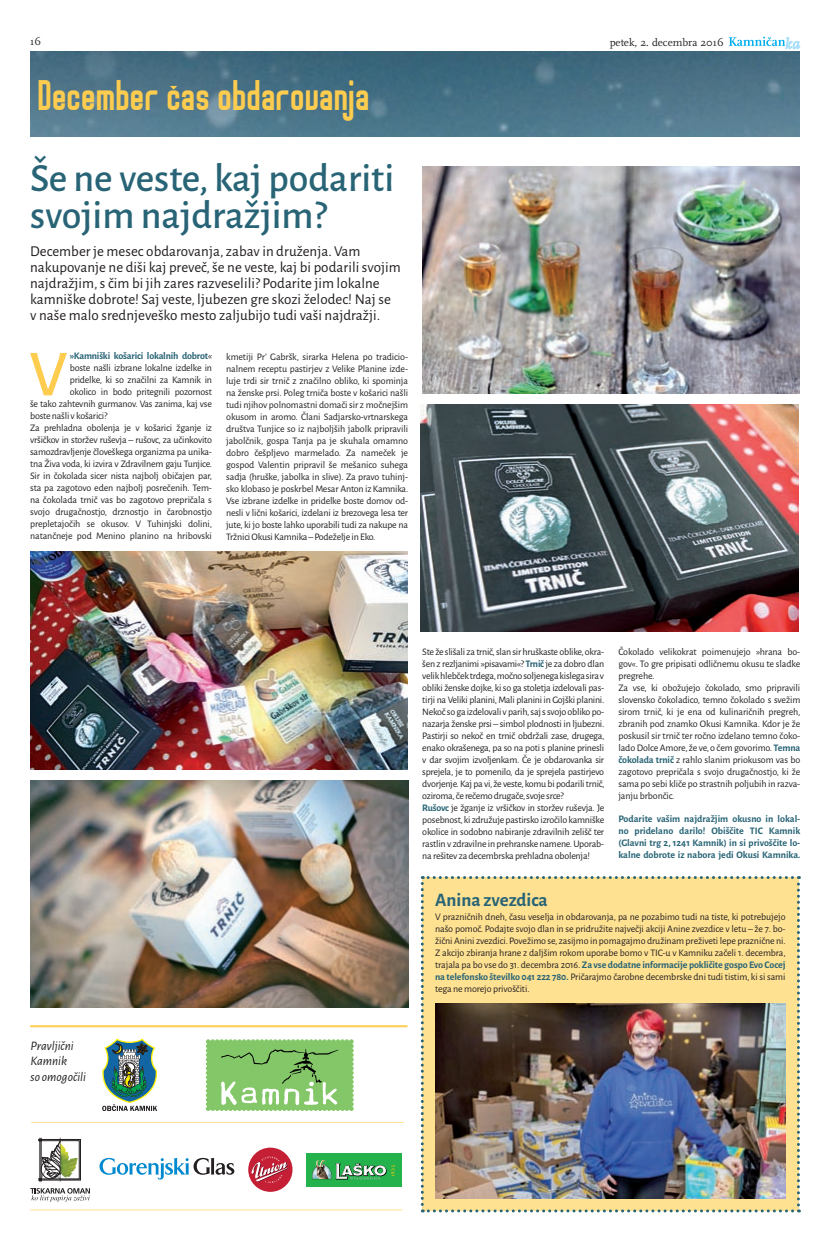
<style>
.page{position:relative;width:832px;height:1252px;background:#fff}
.page>*{position:absolute;margin:0;border:0;box-sizing:border-box;transform-origin:0 0}
.t1{font:500 66.1px "Alegreya Sans";color:#fecc4e}
.t2{font:500 40px/37px "Alegreya Sans";color:#286476}
.t3{font:33px "D3 Smartism Type A";letter-spacing:.01em;color:#fecc4e}
.t4{font:700 19px "Alegreya Sans";color:#286476}
.t5{font:15px/16px "Alegreya Sans";letter-spacing:.005em;color:#231f20}
.t6{font:italic 13px/15.6px "Alegreya Sans";color:#231f20}
.t7{font:11px "GG Scala Rom DEE";color:#231f20}
.t8{font:10px/12px "Alegreya Sans";letter-spacing:-.02em;color:#231f20;text-align:justify}
.t9{font:700 10px/12px "Alegreya Sans";letter-spacing:-.01em;color:#286476;text-align:justify}
.s1{font-weight:400;color:#231f20}
.s2{font-weight:700;color:#286476}
</style>
<div class="page">
<svg style="left:728px;top:37px;width:72px;height:12px"></svg>
<img style="left:30px;top:51px;width:769px;height:85px">
<hr style="left:30px;top:1209px;width:372px;height:1px;background:#ffe192">
<hr style="left:30px;top:1025px;width:377px;height:2px;background:#fecc4e">
<hr style="left:31px;top:1121px;width:372px;height:1px;background:#ffe192">
<svg style="left:102px;top:1038px;width:55px;height:73px"></svg>
<svg style="left:206px;top:1039px;width:147px;height:72px;background:#8cc674"></svg>
<svg style="left:99px;top:1157px;width:135px;height:22px"></svg>
<svg style="left:170px;top:86px;width:7px;height:4px"></svg>
<div style="left:420px;top:876px;width:379px;height:336px;background:#ffe192"></div>
<img style="left:30px;top:780px;width:378px;height:227px">
<img style="left:422px;top:166px;width:377px;height:227px">
<img style="left:420px;top:404px;width:377px;height:227px">
<img style="left:30px;top:551px;width:377px;height:218px">
<div style="left:306px;top:1153px;width:95px;height:33px;background:#23b24b"></div>
<img style="left:316px;top:1160px;width:10px;height:3px">
<svg style="left:312px;top:1163px;width:83px;height:16px"></svg>
<svg style="left:38px;top:1137px;width:42px;height:44px"></svg>
<svg style="left:30px;top:1188px;width:60px;height:13px"></svg>
<div style="left:248px;top:1147px;width:44px;height:44px;background:#c51f35;border-radius:50%"></div>
<svg style="left:251px;top:1156px;width:37px;height:26px"></svg>
<img style="left:435px;top:1003px;width:350px;height:195px">
<p class="t7" style="left:30px;top:36px;width:12px">16</p>
<p class="t7" style="left:609px;top:37px;width:116px">petek, 2. decembra 2016</p>
<h3 class="t3" style="left:39px;top:78px;width:333px">December cas obdarovanja</h3>
<h2 class="t2" style="left:30px;top:157px;width:365px">Še ne veste, kaj podariti svojim najdražjim?</h2>
<p class="t5" style="left:30px;top:242px;width:372px">December je mesec obdarovanja, zabav in druženja. Vam nakupovanje ne diši kaj preveč, še ne veste, kaj bi podarili svojim najdražjim, s čim bi jih zares razveselili? Podarite jim lokalne kamniške dobrote! Saj veste, ljubezen gre skozi želodec! Naj se v naše malo srednjeveško mesto zaljubijo tudi vaši najdražji.</p>
<h1 class="t1" style="left:29px;top:328px;width:39px">V</h1>
<p class="t9" style="left:70px;top:349px;width:144px">»Kamniški košarici lokalnih dobrot<span class="s1">«</span></p>
<p class="t8" style="left:70px;top:362px;width:144px">boste našli izbrane lokalne izdelke in</p>
<p class="t8" style="left:70px;top:374px;width:144px">pridelke, ki so značilni za Kamnik in</p>
<p class="t8" style="left:70px;top:386px;width:144px">okolico in bodo pritegnili pozornost</p>
<p class="t8" style="left:30px;top:398px;width:183px">še tako zahtevnih gurmanov. Vas zanima, kaj vse</p>
<p class="t8" style="left:30px;top:410px;width:79px">boste našli v košarici?</p>
<p class="t8" style="left:30px;top:422px;width:183px">Za prehladna obolenja je v košarici žganje iz</p>
<p class="t8" style="left:30px;top:434px;width:183px">vršičkov in storžev ruševja – rušovc, za učinkovito</p>
<p class="t8" style="left:30px;top:446px;width:183px">samozdravljenje človeškega organizma pa unika-</p>
<p class="t8" style="left:30px;top:458px;width:183px">tna Živa voda, ki izvira v Zdravilnem gaju Tunjice.</p>
<p class="t8" style="left:30px;top:470px;width:183px">Sir in čokolada sicer nista najbolj običajen par,</p>
<p class="t8" style="left:30px;top:482px;width:183px">sta pa zagotovo eden najbolj posrečenih. Tem-</p>
<p class="t8" style="left:30px;top:494px;width:183px">na čokolada trnič vas bo zagotovo prepričala s</p>
<p class="t8" style="left:30px;top:506px;width:183px">svojo drugačnostjo, drznostjo in čarobnostjo</p>
<p class="t8" style="left:30px;top:518px;width:183px">prepletajočih se okusov. V Tuhinjski dolini,</p>
<p class="t8" style="left:30px;top:530px;width:183px">natančneje pod Menino planino na hribovski</p>
<p class="t8" style="left:226px;top:350px;width:183px">kmetiji Pr’ Gabršk, sirarka Helena po tradicio&shy;nalnem receptu pastirjev z Velike Planine izde&shy;luje trdi sir trnič z značilno obliko, ki spominja na ženske prsi. Poleg trniča boste v košarici našli tudi njihov polnomastni domači sir z močnejšim okusom in aromo. Člani Sadjarsko-vrtnarskega društva Tunjice so iz najboljših jabolk pripravili jabolčnik, gospa Tanja pa je skuhala omamno dobro češpljevo marmelado. Za nameček je gospod Valentin pripravil še mešanico suhega sadja (hruške, jabolka in slive). Za pravo tuhinj&shy;sko klobaso je poskrbel Mesar Anton iz Kamnika.<br>Vse izbrane izdelke in pridelke boste domov od&shy;nesli v lični košarici, izdelani iz brezovega lesa ter jute, ki jo boste lahko uporabili tudi za nakupe na Tržnici Okusi Kamnika – Podeželje in Eko.</p>
<h3 class="t6" style="left:31px;top:1037px;width:57px">Pravljični<br>Kamnik<br>so omogočili</h3>
<p class="t8" style="left:422px;top:645px;width:183px;text-align:left">Ste že slišali za trnič, slan sir hruškaste oblike, okra&shy;šen z rezljanimi »pisavami«? <span class="s2">Trnič</span> je za dobro dlan velik hlebček trdega, močno soljenega kislega sira v obliki ženske dojke, ki so ga stoletja izdelovali pas&shy;tirji na Veliki planini, Mali planini in Gojški planini.<br>Nekoč so ga izdelovali v parih, saj s svojo obliko po&shy;nazarja ženske prsi – simbol plodnosti in ljubezni.<br>Pastirji so nekoč en trnič obdržali zase, drugega, enako okrašenega, pa so na poti s planine prinesli v dar svojim izvoljenkam. Če je obdarovanka sir sprejela, je to pomenilo, da je sprejela pastirjevo dvorjenje. Kaj pa vi, že veste, komu bi podarili trnič, oziroma, če rečemo drugače, svoje srce?<br><span class="s2">Rušovc</span> je žganje iz vršičkov in storžev ruševja. Je posebnost, ki združuje pastirsko izročilo kamniške okolice in sodobno nabiranje zdravilnih zelišč ter rastlin v zdravilne in prehranske namene. Uporab&shy;na rešitev za decembrska prehladna obolenja!</p>
<p class="t8" style="left:618px;top:645px;width:183px;text-align:left">Čokolado velikokrat poimenujejo »hrana bo&shy;gov«. To gre pripisati odličnemu okusu te sladke pregrehe.<br>Za vse, ki obožujejo čokolado, smo pripravili slovensko čokoladico, temno čokolado s svežim sirom trnič, ki je ena od kulinaričnih pregreh, zbranih pod znamko Okusi Kamnika. Kdor je že poskusil sir trnič ter ročno izdelano temno čoko&shy;lado Dolce Amore, že ve, o čem govorimo. <span class="s2">Temna čokolada trnič</span> z rahlo slanim priokusom vas bo zagotovo prepričala s svojo drugačnostjo, ki že sama po sebi kliče po strastnih poljubih in razva&shy;janju brbončic.</p>
<p class="t9" style="left:618px;top:812px;width:183px">Podarite vašim najdražjim okusno in lokal&shy;no pridelano darilo! Obiščite TIC Kamnik (Glavni trg 2, 1241 Kamnik) in si privoščite lo&shy;kalne dobrote iz nabora jedi Okusi Kamnika.</p>
<h3 class="t4" style="left:435px;top:885px;width:114px">Anina zvezdica</h3>
<p class="t8" style="left:435px;top:910px;width:352px">V prazničnih dneh, času veselja in obdarovanja, pa ne pozabimo tudi na tiste, ki potrebujejo našo pomoč. Podajte svojo dlan in se pridružite največji akciji Anine zvezdice v letu – že 7. bo&shy;žični Anini zvezdici. Povežimo se, zasijmo in pomagajmo družinam preživeti lepe praznične ni.<br>Z akcijo zbiranja hrane z daljšim rokom uporabe bomo v TIC-u v Kamniku začeli 1. decembra, trajala pa bo vse do 31. decembra 2016. <span class="s2">Za vse dodatne informacije pokličite gospo Evo Cocej na telefonsko številko 041 222 780.</span> Pričarajmo čarobne decembrske dni tudi tistim, ki si sami tega ne morejo privoščiti.</p>
</div>
